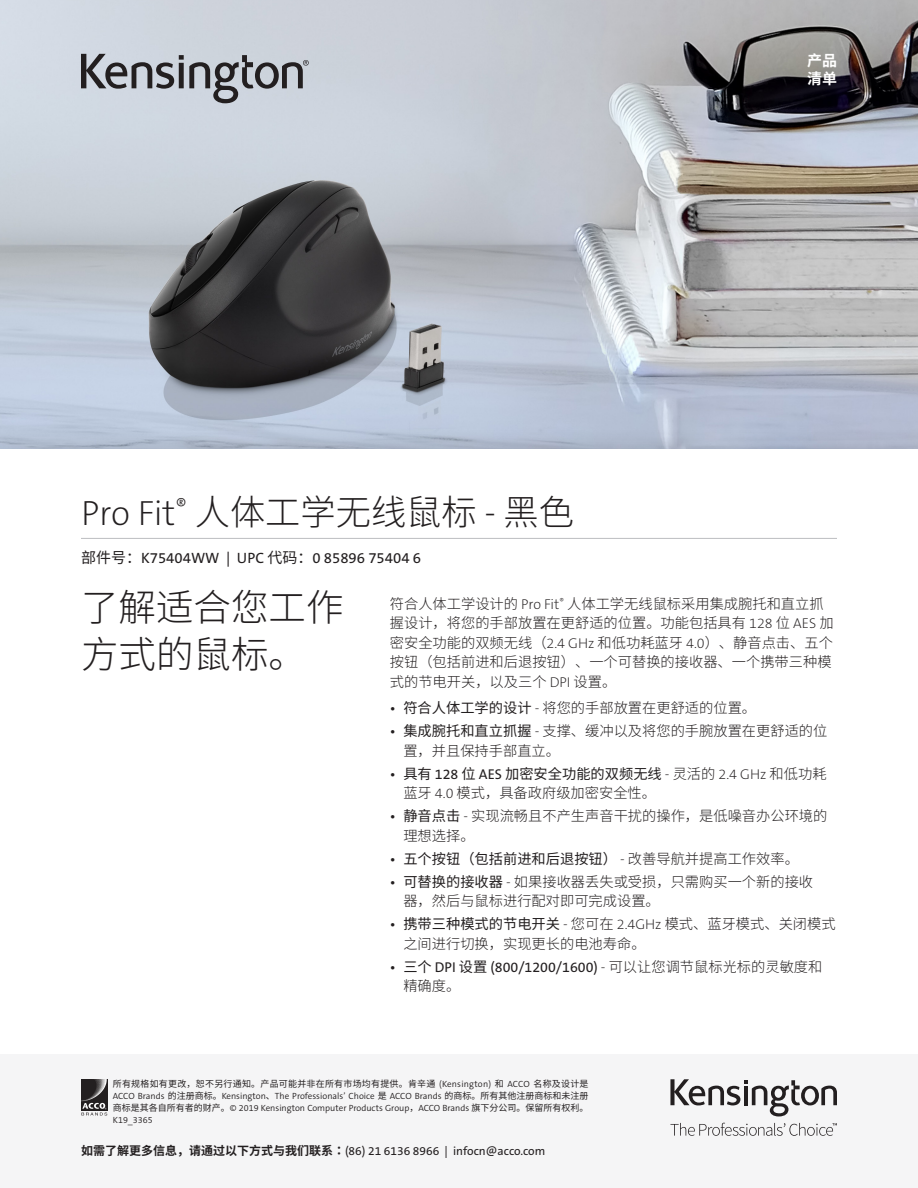
<style>
.page{position:relative;width:918px;height:1188px;background:#fff}
.page>*{position:absolute;margin:0;border:0;box-sizing:border-box;transform-origin:0 0}
.Body{font:300 37.5px/46.5px "Noto Sans CJ Ksc";color:#231f20}
.Main_Header{font:300 35.25px "Noto Sans CJ Ksc";color:#231f20}
.Part_No__UPC{font:15px "The Sans KENSINGTON5 Rg";color:#231f20}
.Part_No__UPC-2{font:700 15px "Noto Sans CJ Ksc";color:#fff}
.t1{font:300 14.25px/19.5px "Noto Sans CJ Ksc";color:#231f20}
.t2{font:14.25px/19.5px "The Sans KENSINGTON5 Rg";color:#231f20}
.t3{font:14.25px "Noto Sans CJ Ksc";color:#231f20}
.t4{font:12px "The Sans KENSINGTON5 Rg";color:#231f20}
.t5{font:9px/12px "The Sans KENSINGTON4 SL";color:#231f20;text-align:justify}
.s1{font-family:"The Sans KENSINGTON2 XL";font-weight:400}
.s2{font-family:"Noto Sans CJ Ksc"}
.s3{font-family:"The Sans KENSINGTON5 Rg";font-weight:400}
.s4{font-weight:400}
.s5{font-family:"The Sans KENSINGTON5 Rg"}
.s6{font-family:"The Sans KENSINGTON2 XL"}
.s7{font-weight:300}
.s8{font-family:"Noto Sans CJ Ksc";font-weight:300}
.s9{font-family:"Noto Sans CJ Ksc";font-weight:700}
</style>
<div class="page">
<img style="left:0;top:0;width:918px;height:427px">
<div style="left:0;top:427px;width:918px;height:761px;background:#231f20;opacity:.2"></div>
<div style="left:0;top:449px;width:918px;height:739px;background:#fff"></div>
<div style="left:0;top:1054px;width:918px;height:134px;background:#f5f5f6"></div>
<hr style="left:81px;top:538px;width:756px;height:1px;background:#bcbdc0">
<img style="left:81px;top:1079px;width:27px;height:32px">
<svg style="left:81px;top:1103px;width:26px;height:13px"></svg>
<svg style="left:670px;top:1079px;width:167px;height:37px"></svg>
<svg style="left:670px;top:1123px;width:167px;height:13px"></svg>
<svg style="left:81px;top:54px;width:228px;height:49px;background:#a1a5ac"></svg>
<p class="Main_Header" style="left:81px;top:492px;width:495px"><span class="s1">Pro Fit</span><sup>®</sup> 人体工学无线鼠标 <span class="s1">-</span> 黑色</p>
<p class="Part_No__UPC" style="left:81px;top:550px;width:342px"><span class="s2">部件号：</span>K75404WW | UPC <span class="s2">代码：</span>0 85896 75404 6</p>
<p class="Part_No__UPC-2" style="left:807px;top:52px;width:31px">产品</p>
<p class="Part_No__UPC-2" style="left:807px;top:70px;width:31px">清单</p>
<p class="Body" style="left:81px;top:585px;width:264px">了解适合您工作方式的鼠标。</p>
<p class="t1" style="left:390px;top:594px;width:445px">符合人体工学设计的 <span class="s1">Pro Fit</span><sup>®</sup> 人体工学无线鼠标采用集成腕托和直立抓握设计，将您的手部放置在更舒适的位置。功能包括具有 <span class="s1">128</span> 位 <span class="s1">AES</span> 加密安全功能的双频无线（<span class="s1">2.4 GHz</span> 和低功耗蓝牙 <span class="s1">4.0</span>）、静音点击、五个按钮（包括前进和后退按钮）、一个可替换的接收器、一个携带三种模式的节电开关，以及三个 <span class="s1">DPI</span> 设置。</p>
<p class="t1" style="left:390px;top:698px;width:368px"><span class="s3">•</span> <span class="s4">符合人体工学的设计</span> <span class="s1">-</span> 将您的手部放置在更舒适的位置。</p>
<p class="t1" style="left:403px;top:721px;width:426px;text-indent:-14px"><span class="s3">•</span> <span class="s4">集成腕托和直立抓握</span> <span class="s1">-</span> 支撑、缓冲以及将您的手腕放置在更舒适的位置，并且保持手部直立。</p>
<p class="t1" style="left:403px;top:764px;width:425px;text-indent:-14px"><span class="s3">•</span> <span class="s4">具有</span> <span class="s3">128</span> <span class="s4">位</span> <span class="s3">AES</span> <span class="s4">加密安全功能的双频无线</span> <span class="s1">-</span> 灵活的 <span class="s1">2.4 GHz</span> 和低功耗蓝牙 <span class="s1">4.0</span> 模式，具备政府级加密安全性。</p>
<p class="t1" style="left:403px;top:807px;width:426px;text-indent:-14px"><span class="s3">•</span> <span class="s4">静音点击</span> <span class="s1">-</span> 实现流畅且不产生声音干扰的操作，是低噪音办公环境的理想选择。</p>
<p class="t3" style="left:390px;top:850px;width:411px"><span class="s5">•</span> 五个按钮（包括前进和后退按钮） <span class="s6">-</span> <span class="s7">改善导航并提高工作效率。</span></p>
<p class="t1" style="left:403px;top:872px;width:411px;text-indent:-14px"><span class="s3">•</span> <span class="s4">可替换的接收器</span> <span class="s1">-</span> 如果接收器丢失或受损，只需购买一个新的接收器，然后与鼠标进行配对即可完成设置。</p>
<p class="t1" style="left:403px;top:915px;width:434px;text-indent:-14px"><span class="s3">•</span> <span class="s4">携带三种模式的节电开关</span> <span class="s1">-</span> 您可在 <span class="s1">2.4GHz</span> 模式、蓝牙模式、关闭模式之间进行切换，实现更长的电池寿命。</p>
<p class="t2" style="left:403px;top:958px;width:421px;text-indent:-14px">• <span class="s2">三个</span> DPI <span class="s2">设置</span> (800/1200/1600) <span class="s6">-</span> <span class="s8">可以让您调节鼠标光标的灵敏度和精确度。</span></p>
<p class="t5" style="left:113px;top:1079px;width:477px"><span class="s2">所有规格如有更改，恕不另行通知。产品可能并非在所有市场均有提供。肯辛通</span> (Kensington) <span class="s2">和</span> ACCO <span class="s2">名称及设计是</span>ACCO Brands <span class="s2">的注册商标。</span>Kensington<span class="s2">、</span>The Professionals’ Choice <span class="s2">是</span> ACCO Brands <span class="s2">的商标。所有其他注册商标和未注册商标是其各自所有者的财产。</span>© 2019 Kensington Computer Products Group<span class="s2">，</span>ACCO Brands <span class="s2">旗下分公司。保留所有权利。</span>K19_3365</p>
<p class="t4" style="left:81px;top:1145px;width:466px"><span class="s9">如需了解更多信息，请通过以下方式与我们联系:</span>(86) 21 6136 8966 | infocn@acco.com</p>
</div>
